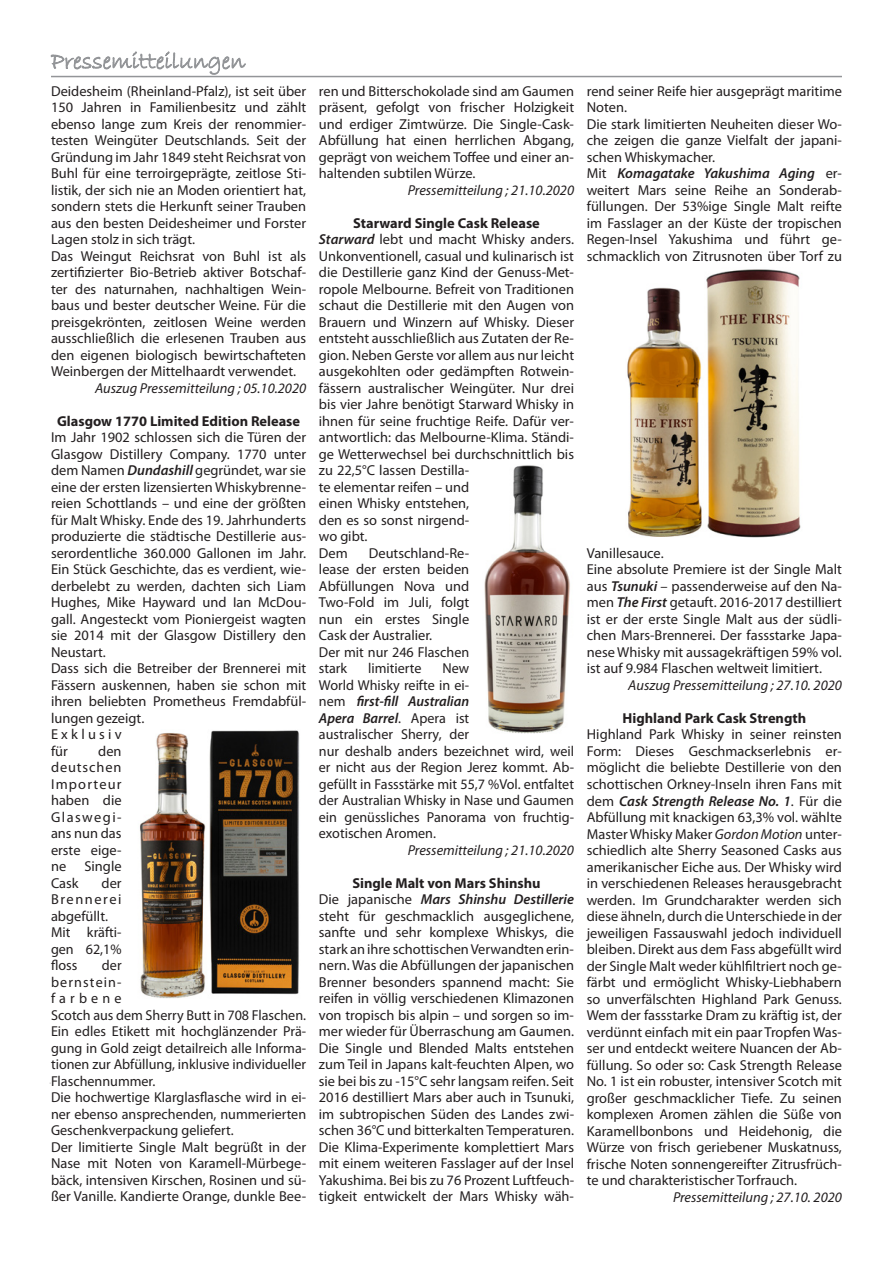
<style>
.page{position:relative;width:893px;height:1263px;background:#fff}
.page>*{position:absolute;margin:0;border:0;box-sizing:border-box;transform-origin:0 0}
.t1{font:14.4px/16.5px "Myriad Pro";color:#231f20}
.t2{font:italic 14.4px "Myriad Pro";color:#231f20}
.t3{font:700 14.4px "Myriad Pro";color:#231f20}
.s1{font-weight:600;font-style:italic}
.s2{font-weight:700}
.s3{font-style:italic}
</style>
<div class="page">
<hr style="left:51px;top:76px;width:791px;height:1px;background:#939598">
<svg style="left:50px;top:51px;width:196px;height:25px"></svg>
<img style="left:484px;top:465px;width:86px;height:268px">
<img style="left:140px;top:730px;width:160px;height:269px">
<img style="left:627px;top:269px;width:174px;height:268px">
<p class="t1" style="left:51px;top:82px;width:257px">Deidesheim (Rheinland-Pfalz), ist seit über 150 Jahren in Familienbesitz und zählt ebenso lange zum Kreis der renommier&shy;testen Weingüter Deutschlands. Seit der Gründung im Jahr 1849 steht Reichsrat von Buhl für eine terroirgeprägte, zeitlose Sti&shy;listik, der sich nie an Moden orientiert hat, sondern stets die Herkunft seiner Trauben aus den besten Deidesheimer und Forster Lagen stolz in sich trägt.<br>Das Weingut Reichsrat von Buhl ist als zertifizierter Bio-Betrieb aktiver Botschaf&shy;ter des naturnahen, nachhaltigen Wein&shy;baus und bester deutscher Weine. Für die preisgekrönten, zeitlosen Weine werden ausschließlich die erlesenen Trauben aus den eigenen biologisch bewirtschafteten Weinbergen der Mittelhaardt verwendet.</p>
<p class="t2" style="left:95px;top:379px;width:213px">Auszug Pressemitteilung ; 05.10.2020</p>
<p class="t3" style="left:57px;top:411px;width:245px">Glasgow 1770 Limited Edition Release</p>
<p class="t1" style="left:51px;top:429px;width:257px">Im Jahr 1902 schlossen sich die Türen der Glasgow Distillery Company. 1770 unter dem Namen <span class="s1">Dundashill</span> gegründet, war sie eine der ersten lizensierten Whiskybrenne&shy;reien Schottlands – und eine der größten für Malt Whisky. Ende des 19. Jahrhunderts produzierte die städtische Destillerie aus&shy;serordentliche 360.000 Gallonen im Jahr.<br>Ein Stück Geschichte, das es verdient, wie&shy;derbelebt zu werden, dachten sich Liam Hughes, Mike Hayward und Ian McDou&shy;gall. Angesteckt vom Pioniergeist wagten sie 2014 mit der Glasgow Distillery den Neustart.<br>Dass sich die Betreiber der Brennerei mit Fässern auskennen, haben sie schon mit ihren beliebten Prometheus Fremdabfül&shy;lungen gezeigt.<br>Exklusiv<br>für</p>
<p class="t1" style="left:51px;top:742px;width:72px;text-align:justify;text-indent:47px">den deutschen Importeur haben die Glaswegi&shy;ans nun das erste eige&shy;ne</p>
<p class="t1" style="left:84px;top:858px;width:39px">Single</p>
<p class="t1" style="left:51px;top:874px;width:72px;text-indent:51px">der<br>Brennerei abgefüllt.<br>Mit kräfti&shy;gen 62,1% floss</p>
<p class="t1" style="left:51px;top:874px;width:29px">Cask</p>
<p class="t1" style="left:51px;top:957px;width:257px;text-indent:51px">der<br>bernstein-<br>farbene<br>Scotch aus dem Sherry Butt in 708 Flaschen.<br>Ein edles Etikett mit hochglänzender Prä&shy;gung in Gold zeigt detailreich alle Informa&shy;tionen zur Abfüllung, inklusive individueller Flaschennummer.<br>Die hochwertige Klarglasflasche wird in ei&shy;ner ebenso ansprechenden, nummerierten Geschenkverpackung geliefert.<br>Der limitierte Single Malt begrüßt in der Nase mit Noten von Karamell-Mürbege&shy;bäck, intensiven Kirschen, Rosinen und sü&shy;ßer Vanille. Kandierte Orange, dunkle Bee-</p>
<p class="t1" style="left:319px;top:82px;width:257px;text-align:justify">ren und Bitterschokolade sind am Gaumen präsent, gefolgt von frischer Holzigkeit und erdiger Zimtwürze. Die Single-Cask-Abfüllung hat einen herrlichen Abgang, geprägt von weichem Toffee und einer an&shy;haltenden subtilen Würze.</p>
<p class="t2" style="left:408px;top:181px;width:168px">Pressemitteilung ; 21.10.2020</p>
<p class="t1" style="left:319px;top:214px;width:257px;text-indent:34px"><span class="s2">Starward Single Cask Release </span><span class="s1">Starward</span> lebt und macht Whisky anders.<br>Unkonventionell, casual und kulinarisch ist die Destillerie ganz Kind der Genuss-Met&shy;ropole Melbourne. Befreit von Traditionen schaut die Destillerie mit den Augen von Brauern und Winzern auf Whisky. Dieser entsteht ausschließlich aus Zutaten der Re&shy;gion. Neben Gerste vor allem aus nur leicht ausgekohlten oder gedämpften Rotwein&shy;fässern australischer Weingüter. Nur drei bis vier Jahre benötigt Starward Whisky in ihnen für seine fruchtige Reife. Dafür ver&shy;antwortlich: das Melbourne-Klima. Ständi&shy;ge Wetterwechsel bei durchschnittlich bis zu 22,5°C lassen Destilla-<br>te elementar reifen – und<br>einen Whisky entstehen,<br>den es so sonst nirgend-<br>wo gibt.<br>Dem</p>
<p class="t1" style="left:319px;top:544px;width:152px;text-indent:50px">Deutschland-Re&shy;lease der ersten beiden<br>Abfüllungen Nova und<br>Two-Fold im Juli, folgt nun ein erstes Single<br>Cask der Australier.<br>Der mit nur 246 Flaschen stark</p>
<p class="t1" style="left:368px;top:660px;width:55px">limitierte</p>
<p class="t1" style="left:319px;top:660px;width:257px;text-indent:124px">New<br>World Whisky reifte in ei-<br>nem <span class="s1">first-fill Australian<br>Apera Barrel</span>. Apera ist<br>australischer Sherry, der<br>nur deshalb anders bezeichnet wird, weil er nicht aus der Region Jerez kommt. Ab&shy;gefüllt in Fassstärke mit 55,7 %Vol. entfaltet der Australian Whisky in Nase und Gaumen ein genüssliches Panorama von fruchtig&shy;exotischen Aromen.</p>
<p class="t2" style="left:408px;top:841px;width:168px">Pressemitteilung ; 21.10.2020</p>
<p class="t1" style="left:319px;top:874px;width:257px;text-align:center"><span class="s2">Single Malt von Mars Shinshu<br></span>Die japanische <span class="s1">Mars Shinshu Destillerie </span>steht für geschmacklich ausgeglichene, sanfte und sehr komplexe Whiskys, die stark an ihre schottischen Verwandten erin&shy;nern. Was die Abfüllungen der japanischen Brenner besonders spannend macht: Sie reifen in völlig verschiedenen Klimazonen von tropisch bis alpin – und sorgen so im&shy;mer wieder für Überraschung am Gaumen.<br>Die Single und Blended Malts entstehen zum Teil in Japans kalt-feuchten Alpen, wo sie bei bis zu -15°C sehr langsam reifen. Seit 2016 destilliert Mars aber auch in Tsunuki, im subtropischen Süden des Landes zwi&shy;schen 36°C und bitterkalten Temperaturen.<br>Die Klima-Experimente komplettiert Mars mit einem weiteren Fasslager auf der Insel Yakushima. Bei bis zu 76 Prozent Luftfeuch&shy;tigkeit entwickelt der Mars Whisky wäh-</p>
<p class="t1" style="left:587px;top:83px;width:257px">rend seiner Reife hier ausgeprägt maritime Noten.<br>Die stark limitierten Neuheiten dieser Wo&shy;che zeigen die ganze Vielfalt der japani&shy;schen Whiskymacher.<br>Mit <span class="s1">Komagatake Yakushima Aging</span> er&shy;weitert Mars seine Reihe an Sonderab&shy;füllungen. Der 53%ige Single Malt reifte im Fasslager an der Küste der tropischen Regen-Insel Yakushima und führt ge&shy;schmacklich von Zitrusnoten über Torf zu</p>
<p class="t1" style="left:587px;top:545px;width:257px">Vanillesauce.<br>Eine absolute Premiere ist der Single Malt aus <span class="s1">Tsunuki</span> – passenderweise auf den Na&shy;men <span class="s1">The First</span> getauft. 2016-2017 destilliert ist er der erste Single Malt aus der südli&shy;chen Mars-Brennerei. Der fassstarke Japa&shy;nese Whisky mit aussagekräftigen 59% vol. ist auf 9.984 Flaschen weltweit limitiert.</p>
<p class="t2" style="left:628px;top:676px;width:215px">Auszug Pressemitteilung ; 27.10. 2020</p>
<p class="t3" style="left:622px;top:709px;width:185px">Highland Park Cask Strength</p>
<p class="t1" style="left:587px;top:726px;width:257px;text-align:justify">Highland Park Whisky in seiner reinsten Form: Dieses Geschmackserlebnis er&shy;möglicht die beliebte Destillerie von den schottischen Orkney-Inseln ihren Fans mit dem <span class="s1">Cask Strength Release No. 1</span>. Für die Abfüllung mit knackigen 63,3% vol. wählte Master Whisky Maker <span class="s3">Gordon Motion</span> unter&shy;schiedlich alte Sherry Seasoned Casks aus amerikanischer Eiche aus. Der Whisky wird in verschiedenen Releases herausgebracht werden. Im Grundcharakter werden sich diese ähneln, durch die Unterschiede in der jeweiligen Fassauswahl jedoch individuell bleiben. Direkt aus dem Fass abgefüllt wird der Single Malt weder kühlfiltriert noch ge&shy;färbt und ermöglicht Whisky-Liebhabern so unverfälschten Highland Park Genuss.<br>Wem der fassstarke Dram zu kräftig ist, der verdünnt einfach mit ein paar Tropfen Was&shy;ser und entdeckt weitere Nuancen der Ab&shy;füllung. So oder so: Cask Strength Release No. 1 ist ein robuster, intensiver Scotch mit großer geschmacklicher Tiefe. Zu seinen komplexen Aromen zählen die Süße von Karamellbonbons und Heidehonig, die Würze von frisch geriebener Muskatnuss, frische Noten sonnengereifter Zitrusfrüch&shy;te und charakteristischer Torfrauch.</p>
<p class="t2" style="left:673px;top:1188px;width:170px">Pressemitteilung ; 27.10. 2020</p>
</div>
